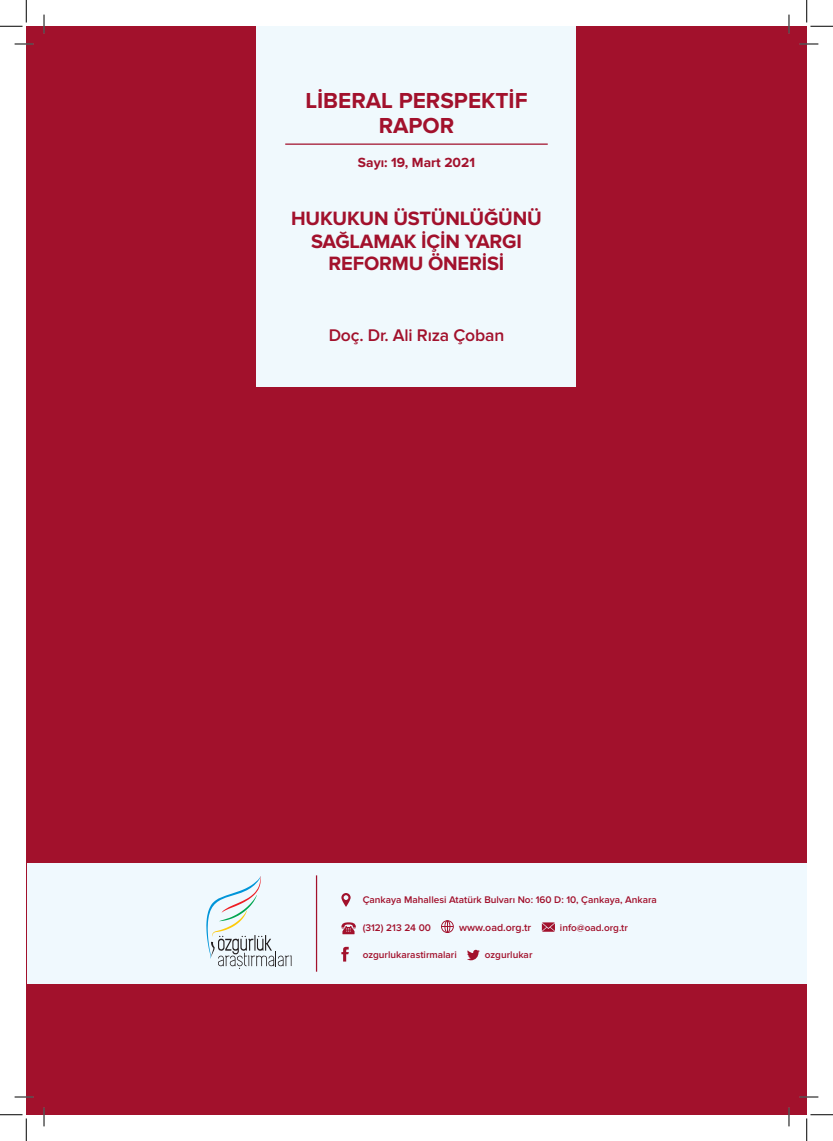
<style>
.page{position:relative;width:833px;height:1141px;background:#fff}
.page>*{position:absolute;margin:0;border:0;box-sizing:border-box;transform-origin:0 0}
.Arka_Kapak_-_Tür{font:700 22.5px/25px "Proxima Nova";color:#a2112c;text-align:center}
.Arka_Kapak_-_Rapor_A{font:700 20px/22.5px "Proxima Nova";letter-spacing:-.01em;color:#a2112c;text-align:center}
.Arka_Kapak_-_Rapor_A-2{font:600 17.5px "Proxima Nova";letter-spacing:-.01em;color:#a2112c}
.Arka_Kapak_-_No__Tar{font:700 13.75px "Proxima Nova";color:#a2112c}
.t1{font:600 10.62px "Proxima Nova";color:#a2112c}
.t2{font:600 10px "Proxima Nova";color:#a2112c}
</style>
<div class="page">
<div style="left:26px;top:26px;width:780px;height:1088px;background:#a2112c"></div>
<div style="left:28px;top:863px;width:778px;height:120px;background:#f0f9fe"></div>
<hr style="left:316px;top:875px;width:1px;height:96px;background:#a2112c">
<svg style="left:341px;top:893px;width:9px;height:13px"></svg>
<svg style="left:341px;top:922px;width:14px;height:12px"></svg>
<svg style="left:441px;top:920px;width:12px;height:12px"></svg>
<svg style="left:541px;top:922px;width:13px;height:9px"></svg>
<svg style="left:341px;top:946px;width:7px;height:15px"></svg>
<svg style="left:467px;top:949px;width:12px;height:11px"></svg>
<svg style="left:206px;top:876px;width:85px;height:93px"></svg>
<div style="left:257px;top:26px;width:318px;height:361px;background:#f0f9fd"></div>
<hr style="left:285px;top:143px;width:262px;height:2px;background:#a2112c">
<svg style="left:15px;top:44px;width:18px;height:1px"></svg>
<svg style="left:799px;top:44px;width:18px;height:1px"></svg>
<svg style="left:15px;top:1096px;width:18px;height:1px"></svg>
<svg style="left:799px;top:1096px;width:18px;height:1px"></svg>
<svg style="left:44px;top:15px;width:1px;height:18px"></svg>
<svg style="left:44px;top:1107px;width:1px;height:19px"></svg>
<svg style="left:788px;top:15px;width:1px;height:18px"></svg>
<svg style="left:788px;top:1107px;width:1px;height:19px"></svg>
<svg style="left:0;top:0;width:27px;height:27px"></svg>
<svg style="left:0;top:1114px;width:27px;height:26px"></svg>
<svg style="left:806px;top:0;width:26px;height:27px"></svg>
<svg style="left:805px;top:1114px;width:27px;height:26px"></svg>
<p class="Arka_Kapak_-_Tür" style="left:305px;top:88px;width:224px">LIBERAL PERSPEKTIF<br>Rapor</p>
<p class="Arka_Kapak_-_No__Tar" style="left:358px;top:155px;width:118px">Sayı: 19, Mart 2021</p>
<p class="Arka_Kapak_-_Rapor_A" style="left:291px;top:207px;width:252px">HUKUKUN ÜSTÜNLÜĞÜNÜ<br>SAĞLAMAK İÇIN YARGI<br>REFORMU ÖNERISI</p>
<p class="Arka_Kapak_-_Rapor_A-2" style="left:328px;top:325px;width:177px">Doç. Dr. Ali Rıza Çoban</p>
<p class="t2" style="left:362px;top:894px;width:295px">Çankaya Mahallesi Atatürk Bulvarı No: 160 D: 10, Çankaya, Ankara</p>
<p class="t2" style="left:362px;top:921px;width:70px">(312) 213 24 00</p>
<p class="t1" style="left:459px;top:920px;width:74px">www.oad.org.tr</p>
<p class="t2" style="left:559px;top:921px;width:69px">info@oad.org.tr</p>
<p class="t2" style="left:362px;top:948px;width:96px">ozgurlukarastirmalari</p>
<p class="t2" style="left:484px;top:948px;width:49px">ozgurlukar</p>
</div>
